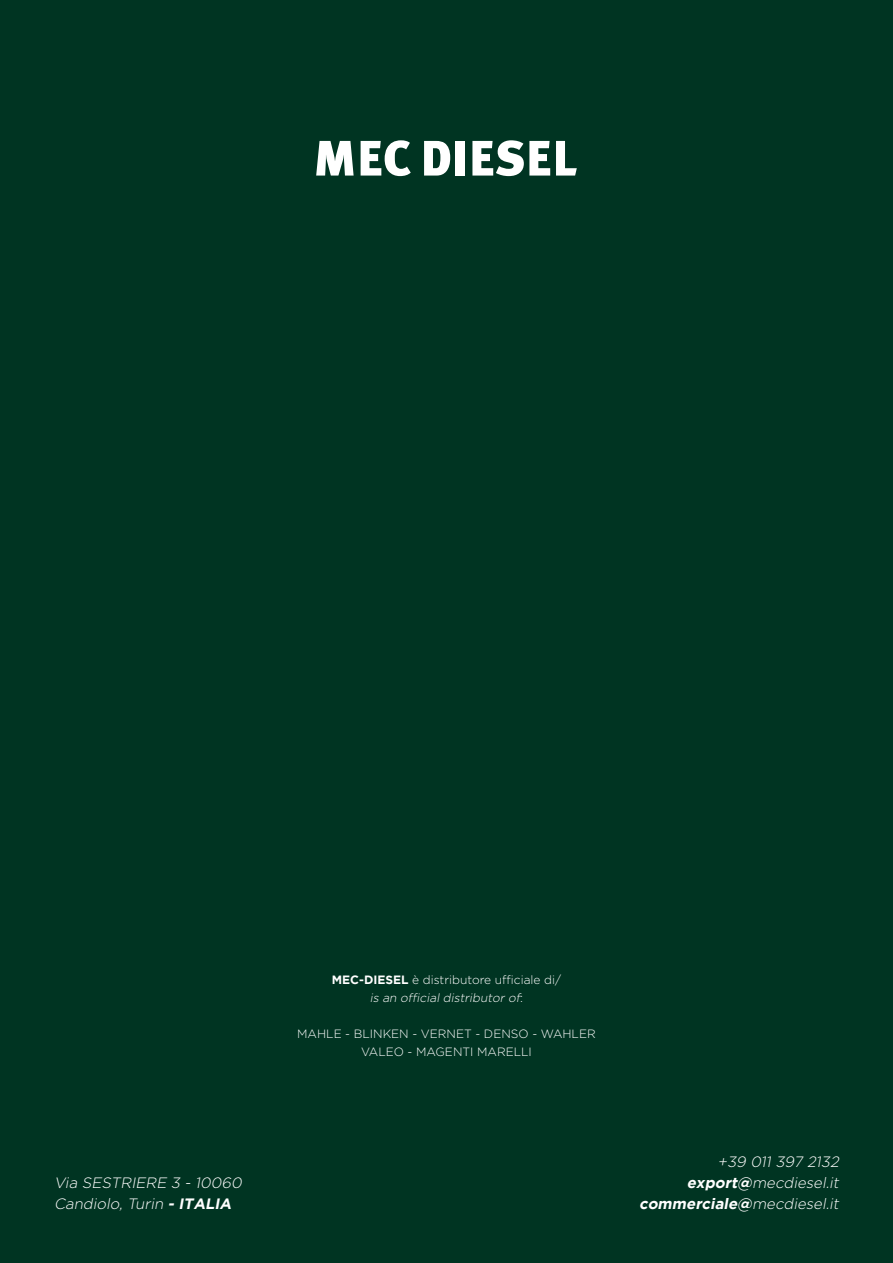
<style>
.page{position:relative;width:893px;height:1263px;background:#003422}
.page>*{position:absolute;margin:0;border:0;box-sizing:border-box;transform-origin:0 0}
.t1{font:italic 300 15px "Gotham";color:#fff}
.t2{font:italic 700 15px "Gotham";color:#fff}
.t3{font:300 12px "Gotham";color:#fff}
.t4{font:italic 300 12px "Gotham";color:#fff}
.s1{font-weight:700}
.s2{font-style:normal}
.s3{font-weight:300}
</style>
<div class="page">
<svg style="left:316px;top:141px;width:38px;height:35px"></svg>
<svg style="left:361px;top:140px;width:50px;height:36px"></svg>
<svg style="left:424px;top:141px;width:26px;height:35px"></svg>
<div style="left:455px;top:141px;width:10px;height:35px;background:#fff"></div>
<svg style="left:472px;top:140px;width:78px;height:36px"></svg>
<svg style="left:556px;top:141px;width:21px;height:35px"></svg>
<p class="t1" style="left:54px;top:1174px;width:192px">Via SESTRIERE 3 - 10060</p>
<p class="t1" style="left:54px;top:1195px;width:182px">Candiolo, Turin <span class="s1">- ITALIA</span></p>
<p class="t3" style="left:332px;top:973px;width:231px"><span class="s1">MEC-DIESEL</span> è distributore ufficiale di/</p>
<p class="t4" style="left:370px;top:991px;width:155px">is an official distributor of<span class="s2">:</span></p>
<p class="t3" style="left:297px;top:1027px;width:300px">MAHLE - BLINKEN - VERNET - DENSO - WAHLER</p>
<p class="t3" style="left:361px;top:1045px;width:172px">VALEO - MAGENTI MARELLI</p>
<p class="t1" style="left:717px;top:1153px;width:126px">+39 011 397 2132</p>
<p class="t1" style="left:687px;top:1174px;width:157px"><span class="s1">export@</span>mecdiesel.it</p>
<p class="t2" style="left:639px;top:1195px;width:204px">commerciale@<span class="s3">mecdiesel.it</span></p>
</div>
